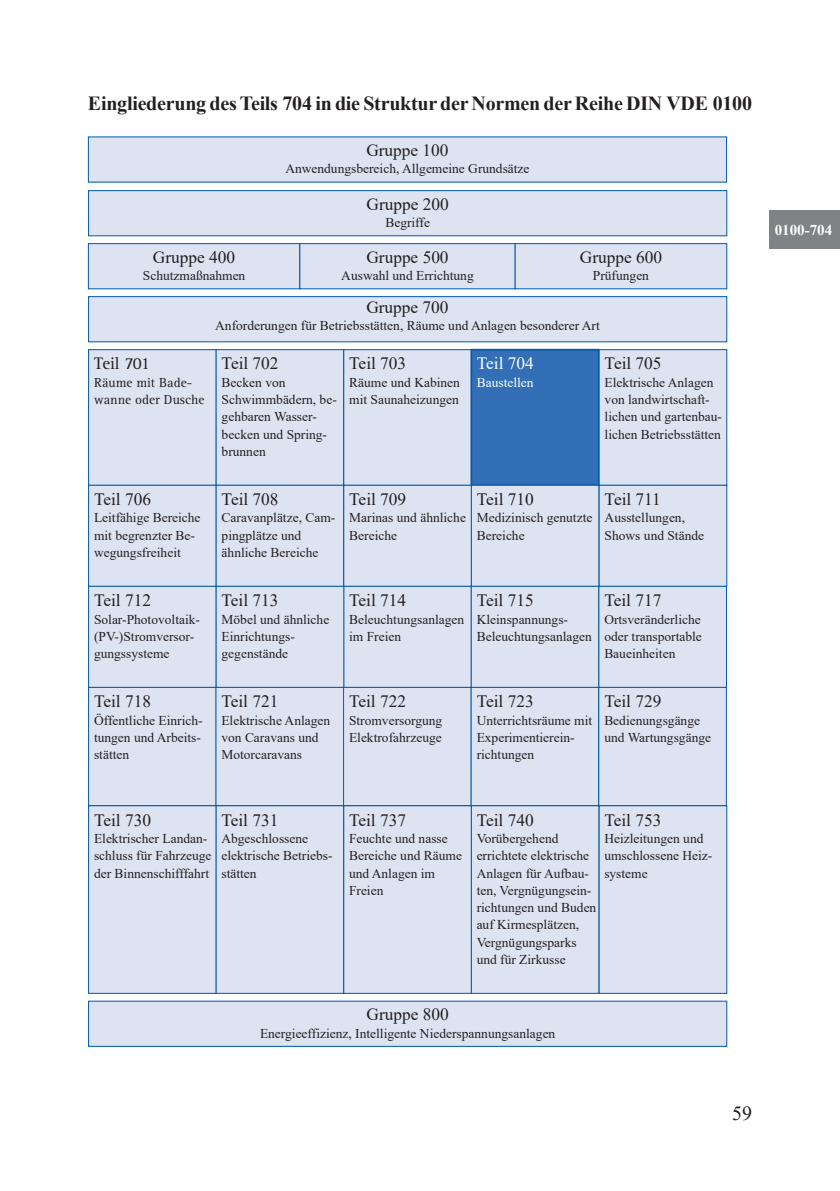
<style>
.page{position:relative;width:840px;height:1191px;background:#fff}
.page>*{position:absolute;margin:0;border:0;box-sizing:border-box;transform-origin:0 0}
.t1{font:700 20px "Times New Roman";letter-spacing:-.01em;color:#231f20}
.t2{font:20px "Times New Roman";color:#231f20}
.t3{font:17.2px "Times New Roman";color:#231f20}
.t4{font:17.2px "Rotis Serif Std";letter-spacing:-.035em;color:#231f20}
.t5{font:17.2px "Times New Roman";color:#fff}
.t6{font:700 15px "Times New Roman";color:#fff}
.t7{font:13.4px/17.4px "Times New Roman";color:#231f20}
.t8{font:13.4px/17.4px "Rotis Serif Std";color:#231f20}
.t9{font:13.4px "Times New Roman";color:#fff}
</style>
<div class="page">
<div style="left:768px;top:210px;width:71px;height:39px;background:#808285"></div>
<div style="left:88px;top:137px;width:638px;height:45px;background:#dee3f2"></div>
<div style="left:88px;top:191px;width:638px;height:45px;background:#dee3f2"></div>
<div style="left:88px;top:190px;width:638px;height:46px;border:1px solid #015aaa"></div>
<div style="left:88px;top:1001px;width:638px;height:45px;background:#dee3f2"></div>
<div style="left:88px;top:297px;width:638px;height:45px;background:#dee3f2"></div>
<div style="left:88px;top:296px;width:638px;height:46px;border:1px solid #015aaa"></div>
<div style="left:88px;top:244px;width:212px;height:45px;background:#dee3f2"></div>
<div style="left:88px;top:243px;width:212px;height:46px;border:1px solid #015aaa"></div>
<div style="left:300px;top:244px;width:215px;height:45px;background:#dee3f2"></div>
<div style="left:299px;top:243px;width:216px;height:46px;border:1px solid #015aaa"></div>
<div style="left:515px;top:244px;width:211px;height:45px;background:#dee3f2"></div>
<div style="left:514px;top:243px;width:212px;height:46px;border:1px solid #015aaa"></div>
<div style="left:88px;top:350px;width:128px;height:135px;background:#dee3f2"></div>
<div style="left:88px;top:349px;width:128px;height:137px;border:1px solid #015aaa"></div>
<div style="left:216px;top:350px;width:127px;height:135px;background:#dee3f2"></div>
<div style="left:216px;top:349px;width:128px;height:137px;border:1px solid #015aaa"></div>
<div style="left:343px;top:350px;width:128px;height:135px;background:#dee3f2"></div>
<div style="left:343px;top:349px;width:128px;height:137px;border:1px solid #015aaa"></div>
<div style="left:471px;top:350px;width:127px;height:135px;background:#326fb7"></div>
<div style="left:470px;top:349px;width:129px;height:137px;border:2px solid #015aaa"></div>
<div style="left:599px;top:350px;width:127px;height:135px;background:#dee3f2"></div>
<div style="left:598px;top:349px;width:128px;height:137px;border:1px solid #015aaa"></div>
<div style="left:88px;top:485px;width:128px;height:101px;background:#dee3f2"></div>
<div style="left:88px;top:485px;width:128px;height:102px;border:1px solid #015aaa"></div>
<div style="left:216px;top:485px;width:127px;height:101px;background:#dee3f2"></div>
<div style="left:216px;top:485px;width:128px;height:102px;border:1px solid #015aaa"></div>
<div style="left:343px;top:485px;width:128px;height:101px;background:#dee3f2"></div>
<div style="left:343px;top:485px;width:128px;height:102px;border:1px solid #015aaa"></div>
<div style="left:471px;top:485px;width:127px;height:101px;background:#dee3f2"></div>
<div style="left:470px;top:485px;width:129px;height:102px;border:1px solid #015aaa"></div>
<div style="left:599px;top:485px;width:127px;height:101px;background:#dee3f2"></div>
<div style="left:598px;top:485px;width:128px;height:102px;border:1px solid #015aaa"></div>
<div style="left:88px;top:586px;width:128px;height:101px;background:#dee3f2"></div>
<div style="left:88px;top:586px;width:128px;height:102px;border:1px solid #015aaa"></div>
<div style="left:343px;top:586px;width:128px;height:101px;background:#dee3f2"></div>
<div style="left:343px;top:586px;width:128px;height:102px;border:1px solid #015aaa"></div>
<div style="left:216px;top:586px;width:127px;height:101px;background:#dee3f2"></div>
<div style="left:216px;top:586px;width:128px;height:102px;border:1px solid #015aaa"></div>
<div style="left:471px;top:586px;width:127px;height:101px;background:#dee3f2"></div>
<div style="left:470px;top:586px;width:129px;height:102px;border:1px solid #015aaa"></div>
<div style="left:598px;top:586px;width:128px;height:101px;background:#dee3f2"></div>
<div style="left:598px;top:586px;width:128px;height:102px;border:1px solid #015aaa"></div>
<div style="left:88px;top:687px;width:128px;height:118px;background:#dee3f2"></div>
<div style="left:88px;top:687px;width:128px;height:119px;border:1px solid #015aaa"></div>
<div style="left:216px;top:687px;width:127px;height:118px;background:#dee3f2"></div>
<div style="left:215px;top:687px;width:129px;height:119px;border:1px solid #015aaa"></div>
<div style="left:343px;top:687px;width:128px;height:118px;background:#dee3f2"></div>
<div style="left:343px;top:687px;width:128px;height:119px;border:1px solid #015aaa"></div>
<div style="left:471px;top:687px;width:127px;height:118px;background:#dee3f2"></div>
<div style="left:470px;top:687px;width:129px;height:119px;border:1px solid #015aaa"></div>
<div style="left:598px;top:687px;width:128px;height:118px;background:#dee3f2"></div>
<div style="left:598px;top:687px;width:128px;height:119px;border:1px solid #015aaa"></div>
<div style="left:88px;top:805px;width:128px;height:188px;background:#dee3f2"></div>
<div style="left:88px;top:805px;width:128px;height:188px;border:1px solid #015aaa"></div>
<div style="left:216px;top:805px;width:127px;height:188px;background:#dee3f2"></div>
<div style="left:343px;top:805px;width:128px;height:188px;background:#dee3f2"></div>
<div style="left:343px;top:805px;width:128px;height:188px;border:1px solid #015aaa"></div>
<div style="left:471px;top:805px;width:127px;height:188px;background:#dee3f2"></div>
<div style="left:470px;top:805px;width:129px;height:188px;border:1px solid #015aaa"></div>
<div style="left:599px;top:805px;width:127px;height:188px;background:#dee3f2"></div>
<h1 class="t1" style="left:88px;top:89px;width:665px">Eingliederung des Teils 704 in die Struktur der Normen der Reihe DIN VDE 0100</h1>
<p class="t3" style="left:366px;top:138px;width:84px">Gruppe 100</p>
<p class="t7" style="left:285px;top:160px;width:245px">Anwendungsbereich, Allgemeine Grundsätze</p>
<p class="t3" style="left:366px;top:192px;width:84px">Gruppe 200</p>
<p class="t7" style="left:385px;top:213px;width:46px">Begriffe</p>
<p class="t3" style="left:153px;top:245px;width:84px">Gruppe 400</p>
<p class="t7" style="left:143px;top:266px;width:104px">Schutzmaßnahmen</p>
<p class="t3" style="left:366px;top:245px;width:84px">Gruppe 500</p>
<p class="t7" style="left:341px;top:266px;width:134px">Auswahl und Errichtung</p>
<p class="t3" style="left:579px;top:245px;width:84px">Gruppe 600</p>
<p class="t7" style="left:592px;top:266px;width:58px">Prüfungen</p>
<p class="t4" style="left:94px;top:354px;width:57px">Teil 701</p>
<p class="t8" style="left:94px;top:374px;width:112px">Räume mit Bade&shy;wanne oder Dusche</p>
<p class="t3" style="left:366px;top:295px;width:84px">Gruppe 700</p>
<p class="t7" style="left:215px;top:317px;width:386px">Anforderungen für Betriebsstätten, Räume und Anlagen besonderer Art</p>
<p class="t3" style="left:221px;top:351px;width:58px">Teil 702</p>
<p class="t7" style="left:221px;top:373px;width:117px">Becken von<br>Schwimmbädern, be&shy;gehbaren Wasser&shy;becken und Spring&shy;brunnen</p>
<p class="t3" style="left:349px;top:351px;width:58px">Teil 703</p>
<p class="t7" style="left:349px;top:373px;width:112px">Räume und Kabinen mit Saunaheizungen</p>
<p class="t5" style="left:476px;top:351px;width:58px">Teil 704</p>
<p class="t9" style="left:476px;top:373px;width:58px">Baustellen</p>
<p class="t3" style="left:604px;top:351px;width:58px">Teil 705</p>
<p class="t7" style="left:604px;top:373px;width:119px">Elektrische Anlagen von landwirtschaft&shy;lichen und gartenbau&shy;lichen Betriebsstätten</p>
<p class="t3" style="left:94px;top:487px;width:58px">Teil 706</p>
<p class="t7" style="left:94px;top:509px;width:108px">Leitfähige Bereiche mit begrenzter Be&shy;wegungsfreiheit</p>
<p class="t3" style="left:94px;top:588px;width:58px">Teil 712</p>
<p class="t7" style="left:94px;top:610px;width:107px">Solar-Photovoltaik-(PV-)Stromversor&shy;gungssysteme</p>
<p class="t3" style="left:94px;top:689px;width:58px">Teil 718</p>
<p class="t7" style="left:94px;top:711px;width:110px;text-align:justify">Öffentliche Einrich&shy;tungen und Arbeits&shy;stätten</p>
<p class="t3" style="left:221px;top:487px;width:58px">Teil 708</p>
<p class="t7" style="left:221px;top:509px;width:115px">Caravanplätze, Cam&shy;pingplätze und ähnliche Bereiche</p>
<p class="t3" style="left:349px;top:487px;width:58px">Teil 709</p>
<p class="t7" style="left:349px;top:509px;width:118px">Marinas und ähnliche<br>Bereiche</p>
<p class="t3" style="left:476px;top:487px;width:58px">Teil 710</p>
<p class="t7" style="left:476px;top:509px;width:117px">Medizinisch genutzte<br>Bereiche</p>
<p class="t3" style="left:604px;top:487px;width:58px">Teil 711</p>
<p class="t7" style="left:604px;top:509px;width:101px">Ausstellungen,<br>Shows und Stände</p>
<p class="t3" style="left:221px;top:588px;width:58px">Teil 713</p>
<p class="t7" style="left:221px;top:610px;width:109px">Möbel und ähnliche<br>Einrichtungs&shy;gegenstände</p>
<p class="t3" style="left:221px;top:689px;width:58px">Teil 721</p>
<p class="t7" style="left:221px;top:711px;width:110px">Elektrische Anlagen von Caravans und<br>Motorcaravans</p>
<p class="t3" style="left:349px;top:588px;width:58px">Teil 714</p>
<p class="t7" style="left:349px;top:610px;width:117px">Beleuchtungsanlagen im Freien</p>
<p class="t3" style="left:476px;top:588px;width:58px">Teil 715</p>
<p class="t7" style="left:476px;top:610px;width:117px">Kleinspannungs-<br>Beleuchtungsanlagen</p>
<p class="t3" style="left:604px;top:588px;width:58px">Teil 717</p>
<p class="t7" style="left:604px;top:610px;width:99px;text-align:justify">Ortsveränderliche oder transportable Baueinheiten</p>
<p class="t3" style="left:349px;top:689px;width:58px">Teil 722</p>
<p class="t7" style="left:349px;top:711px;width:95px">Stromversorgung<br>Elektrofahrzeuge</p>
<p class="t3" style="left:476px;top:689px;width:58px">Teil 723</p>
<p class="t7" style="left:476px;top:711px;width:117px">Unterrichtsräume mit<br>Experimentierein&shy;richtungen</p>
<p class="t3" style="left:604px;top:689px;width:58px">Teil 729</p>
<p class="t7" style="left:604px;top:711px;width:108px">Bedienungsgänge und Wartungsgänge</p>
<p class="t3" style="left:94px;top:807px;width:58px">Teil 730</p>
<p class="t7" style="left:94px;top:829px;width:119px">Elektrischer Landan&shy;schluss für Fahrzeuge der Binnenschifffahrt</p>
<p class="t3" style="left:221px;top:807px;width:58px">Teil 731</p>
<p class="t7" style="left:221px;top:829px;width:112px">Abgeschlossene elektrische Betriebs&shy;stätten</p>
<p class="t3" style="left:349px;top:807px;width:58px">Teil 737</p>
<p class="t7" style="left:349px;top:829px;width:114px">Feuchte und nasse<br>Bereiche und Räume und Anlagen im<br>Freien</p>
<p class="t3" style="left:476px;top:807px;width:58px">Teil 740</p>
<p class="t7" style="left:476px;top:829px;width:121px">Vorübergehend errichtete elektrische<br>Anlagen für Aufbau&shy;ten, Vergnügungsein&shy;richtungen und Buden auf Kirmesplätzen,<br>Vergnügungsparks und für Zirkusse</p>
<p class="t3" style="left:604px;top:807px;width:58px">Teil 753</p>
<p class="t7" style="left:604px;top:829px;width:109px">Heizleitungen und umschlossene Heiz&shy;systeme</p>
<p class="t3" style="left:366px;top:1002px;width:84px">Gruppe 800</p>
<p class="t7" style="left:260px;top:1024px;width:297px">Energieeffizienz, Intelligente Niederspannungsanlagen</p>
<p class="t6" style="left:774px;top:219px;width:59px">0100-704</p>
<h1 class="t2" style="left:731px;top:1099px;width:21px">59</h1>
</div>
